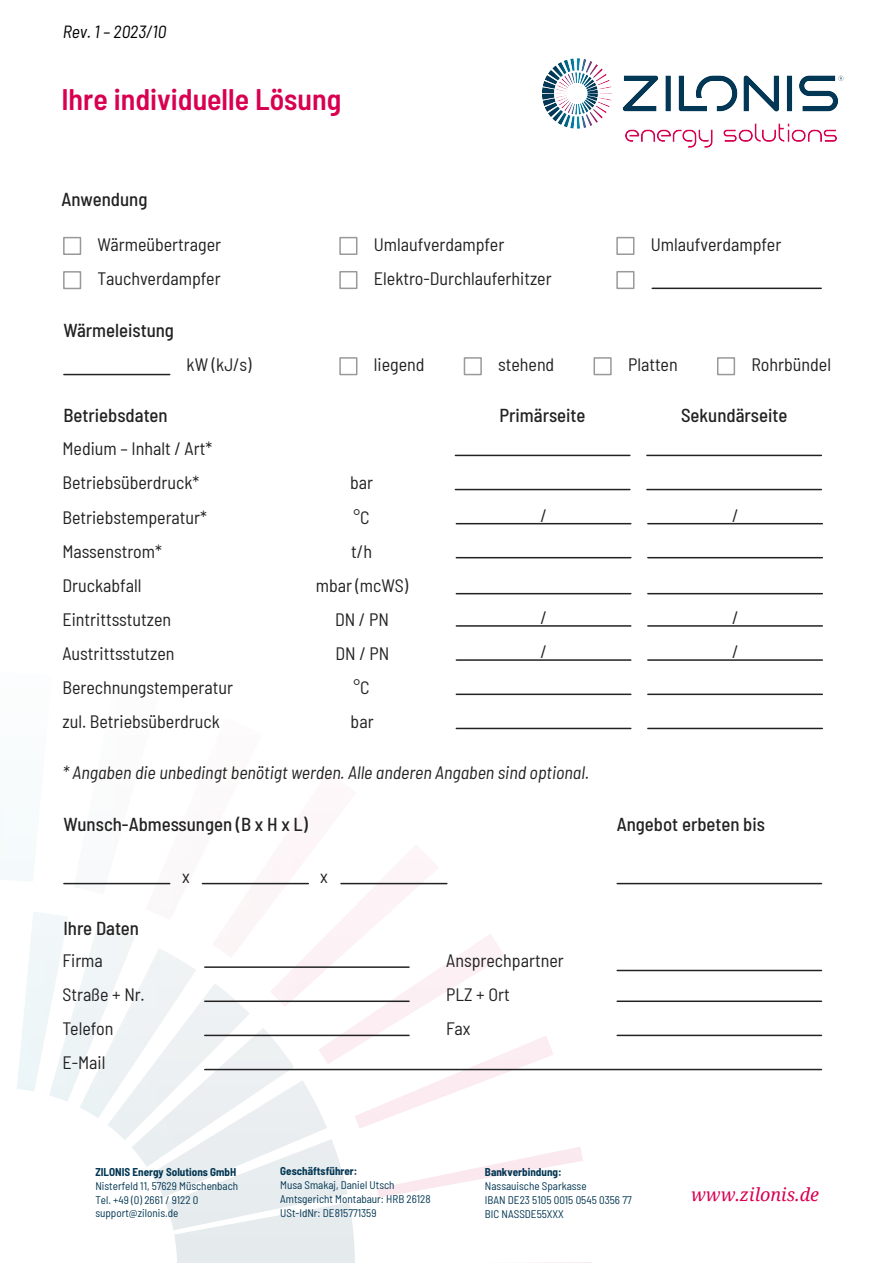
<style>
.page{position:relative;width:894px;height:1263px;background:#fff}
.page>*{position:absolute;margin:0;border:0;box-sizing:border-box;transform-origin:0 0}
.t1{font:600 semi-condensed 29.7px "Barlow";color:#d90051}
.t2{font:500 semi-condensed 18.75px "Barlow";color:#222}
.t3{font:semi-condensed 18px "Barlow";color:#222}
.t4{font:italic semi-condensed 18px "Barlow";color:#222}
.t5{font:italic 18px "Noto Serif";color:#d90051}
.t6{font:italic semi-condensed 17.7px "Barlow";color:#000}
.t7{font:semi-condensed 11.1px/14px "Barlow";color:#033753}
.t8{font:700 semi-condensed 11.1px "Barlow";color:#033753}
</style>
<div class="page">
<img style="left:0;top:693px;width:594px;height:569px">
<div style="left:63px;top:237px;width:18px;height:18px;border:2px solid #999"></div>
<div style="left:339px;top:237px;width:18px;height:18px;border:2px solid #999"></div>
<div style="left:616px;top:237px;width:18px;height:18px;border:2px solid #999"></div>
<div style="left:616px;top:271px;width:18px;height:18px;border:2px solid #999"></div>
<hr style="left:652px;top:288px;width:168px;height:1px;background:#222">
<hr style="left:64px;top:374px;width:106px;height:1px;background:#222">
<hr style="left:64px;top:883px;width:106px;height:1px;background:#222">
<hr style="left:202px;top:883px;width:106px;height:1px;background:#222">
<hr style="left:341px;top:883px;width:105px;height:1px;background:#222">
<hr style="left:617px;top:883px;width:204px;height:1px;background:#222">
<hr style="left:617px;top:970px;width:204px;height:1px;background:#222">
<hr style="left:617px;top:1000px;width:204px;height:2px;background:#222">
<hr style="left:617px;top:1035px;width:204px;height:1px;background:#222">
<hr style="left:205px;top:1035px;width:204px;height:1px;background:#222">
<hr style="left:205px;top:1069px;width:616px;height:1px;background:#222">
<hr style="left:205px;top:1000px;width:204px;height:2px;background:#222">
<hr style="left:205px;top:966px;width:204px;height:2px;background:#222">
<hr style="left:455px;top:455px;width:174px;height:1px;background:#222">
<hr style="left:455px;top:489px;width:174px;height:1px;background:#222">
<hr style="left:646px;top:489px;width:175px;height:1px;background:#222">
<hr style="left:456px;top:523px;width:174px;height:1px;background:#222">
<hr style="left:647px;top:523px;width:175px;height:1px;background:#222">
<hr style="left:456px;top:557px;width:174px;height:1px;background:#222">
<hr style="left:647px;top:557px;width:175px;height:1px;background:#222">
<hr style="left:456px;top:593px;width:174px;height:1px;background:#222">
<hr style="left:647px;top:593px;width:175px;height:1px;background:#222">
<hr style="left:456px;top:625px;width:174px;height:2px;background:#222">
<hr style="left:647px;top:625px;width:175px;height:2px;background:#222">
<hr style="left:456px;top:659px;width:174px;height:2px;background:#222">
<hr style="left:647px;top:659px;width:175px;height:2px;background:#222">
<hr style="left:456px;top:694px;width:174px;height:1px;background:#222">
<hr style="left:647px;top:694px;width:175px;height:1px;background:#222">
<hr style="left:456px;top:728px;width:174px;height:1px;background:#222">
<hr style="left:647px;top:728px;width:175px;height:1px;background:#222">
<hr style="left:646px;top:455px;width:175px;height:1px;background:#222">
<div style="left:339px;top:271px;width:18px;height:18px;border:2px solid #999"></div>
<div style="left:339px;top:357px;width:18px;height:18px;border:2px solid #999"></div>
<div style="left:463px;top:357px;width:18px;height:18px;border:2px solid #999"></div>
<div style="left:593px;top:357px;width:18px;height:18px;border:2px solid #999"></div>
<div style="left:716px;top:357px;width:18px;height:18px;border:2px solid #999"></div>
<div style="left:63px;top:271px;width:18px;height:18px;border:2px solid #999"></div>
<img style="left:542px;top:58px;width:302px;height:90px">
<p class="t6" style="left:63px;top:20px;width:105px">Rev. 1 – 2023/10</p>
<h1 class="t1" style="left:61px;top:78px;width:281px">Ihre individuelle Lösung</h1>
<p class="t2" style="left:61px;top:187px;width:88px">Anwendung</p>
<p class="t3" style="left:97px;top:233px;width:125px">Wärmeübertrager</p>
<p class="t3" style="left:373px;top:233px;width:132px">Umlaufverdampfer</p>
<p class="t3" style="left:97px;top:267px;width:124px">Tauchverdampfer</p>
<p class="t3" style="left:373px;top:267px;width:179px">Elektro-Durchlauferhitzer</p>
<p class="t2" style="left:63px;top:318px;width:112px">Wärmeleistung</p>
<p class="t3" style="left:650px;top:233px;width:132px">Umlaufverdampfer</p>
<p class="t3" style="left:186px;top:353px;width:66px">kW (kJ/s)</p>
<p class="t3" style="left:373px;top:353px;width:52px">liegend</p>
<p class="t3" style="left:498px;top:353px;width:58px">stehend</p>
<p class="t3" style="left:627px;top:353px;width:51px">Platten</p>
<p class="t3" style="left:751px;top:353px;width:81px">Rohrbündel</p>
<p class="t2" style="left:63px;top:403px;width:106px">Betriebsdaten</p>
<p class="t2" style="left:499px;top:403px;width:88px">Primärseite</p>
<p class="t2" style="left:680px;top:403px;width:108px">Sekundärseite</p>
<p class="t3" style="left:62px;top:437px;width:151px">Medium – Inhalt / Art*</p>
<p class="t3" style="left:62px;top:471px;width:138px">Betriebsüberdruck*</p>
<p class="t3" style="left:350px;top:471px;width:24px">bar</p>
<p class="t3" style="left:62px;top:505px;width:146px">Betriebstemperatur*</p>
<p class="t3" style="left:353px;top:505px;width:18px">°C</p>
<p class="t3" style="left:540px;top:504px;width:8px">/</p>
<p class="t3" style="left:731px;top:504px;width:8px">/</p>
<p class="t3" style="left:62px;top:540px;width:101px">Massenstrom*</p>
<p class="t3" style="left:351px;top:540px;width:22px">t/h</p>
<p class="t3" style="left:62px;top:574px;width:81px">Druckabfall</p>
<p class="t3" style="left:316px;top:574px;width:94px">mbar (mcWS)</p>
<p class="t3" style="left:62px;top:608px;width:110px">Eintrittsstutzen</p>
<p class="t3" style="left:335px;top:608px;width:55px">DN/PN</p>
<p class="t3" style="left:62px;top:642px;width:113px">Austrittsstutzen</p>
<p class="t3" style="left:335px;top:642px;width:55px">DN/PN</p>
<p class="t3" style="left:62px;top:676px;width:172px">Berechnungstemperatur</p>
<p class="t3" style="left:353px;top:676px;width:18px">°C</p>
<p class="t3" style="left:62px;top:710px;width:159px">zul. Betriebsüberdruck</p>
<p class="t3" style="left:350px;top:710px;width:24px">bar</p>
<p class="t3" style="left:540px;top:606px;width:8px">/</p>
<p class="t3" style="left:731px;top:606px;width:8px">/</p>
<p class="t3" style="left:540px;top:640px;width:8px">/</p>
<p class="t3" style="left:731px;top:640px;width:8px">/</p>
<p class="t4" style="left:62px;top:761px;width:528px">* Angaben die unbedingt benötigt werden. Alle anderen Angaben sind optional.</p>
<p class="t2" style="left:63px;top:812px;width:246px">Wunsch-Abmessungen (B x H x L)</p>
<p class="t2" style="left:63px;top:916px;width:77px">Ihre Daten</p>
<p class="t3" style="left:182px;top:865px;width:9px">x</p>
<p class="t3" style="left:320px;top:865px;width:9px">x</p>
<p class="t3" style="left:62px;top:949px;width:42px">Firma</p>
<p class="t3" style="left:446px;top:949px;width:119px">Ansprechpartner</p>
<p class="t3" style="left:62px;top:983px;width:84px">Straße + Nr.</p>
<p class="t3" style="left:446px;top:983px;width:65px">PLZ + Ort</p>
<p class="t3" style="left:62px;top:1017px;width:52px">Telefon</p>
<p class="t3" style="left:446px;top:1017px;width:26px">Fax</p>
<p class="t3" style="left:62px;top:1051px;width:44px">E-Mail</p>
<p class="t2" style="left:616px;top:812px;width:150px">Angebot erbeten bis</p>
<p class="t8" style="left:95px;top:1164px;width:142px">ZILONIS Energy Solutions GmbH</p>
<p class="t7" style="left:95px;top:1178px;width:144px">Nisterfeld 11, 57629 Müschenbach<br>Tel. +49 (0) 2661 / 9122 0 support@zilonis.de</p>
<p class="t8" style="left:280px;top:1163px;width:79px">Geschäftsführer:</p>
<p class="t7" style="left:280px;top:1177px;width:152px">Musa Smakaj, Daniel Utsch<br>Amtsgericht Montabaur: HRB 26128<br>USt-IdNr: DE815771359</p>
<p class="t8" style="left:484px;top:1164px;width:78px">Bankverbindung:</p>
<p class="t7" style="left:484px;top:1178px;width:148px">Nassauische Sparkasse<br>IBAN DE23 5105 0015 0545 0356 77<br>BIC NASSDE55XXX</p>
<p class="t5" style="left:691px;top:1182px;width:129px">www.zilonis.de</p>
</div>
